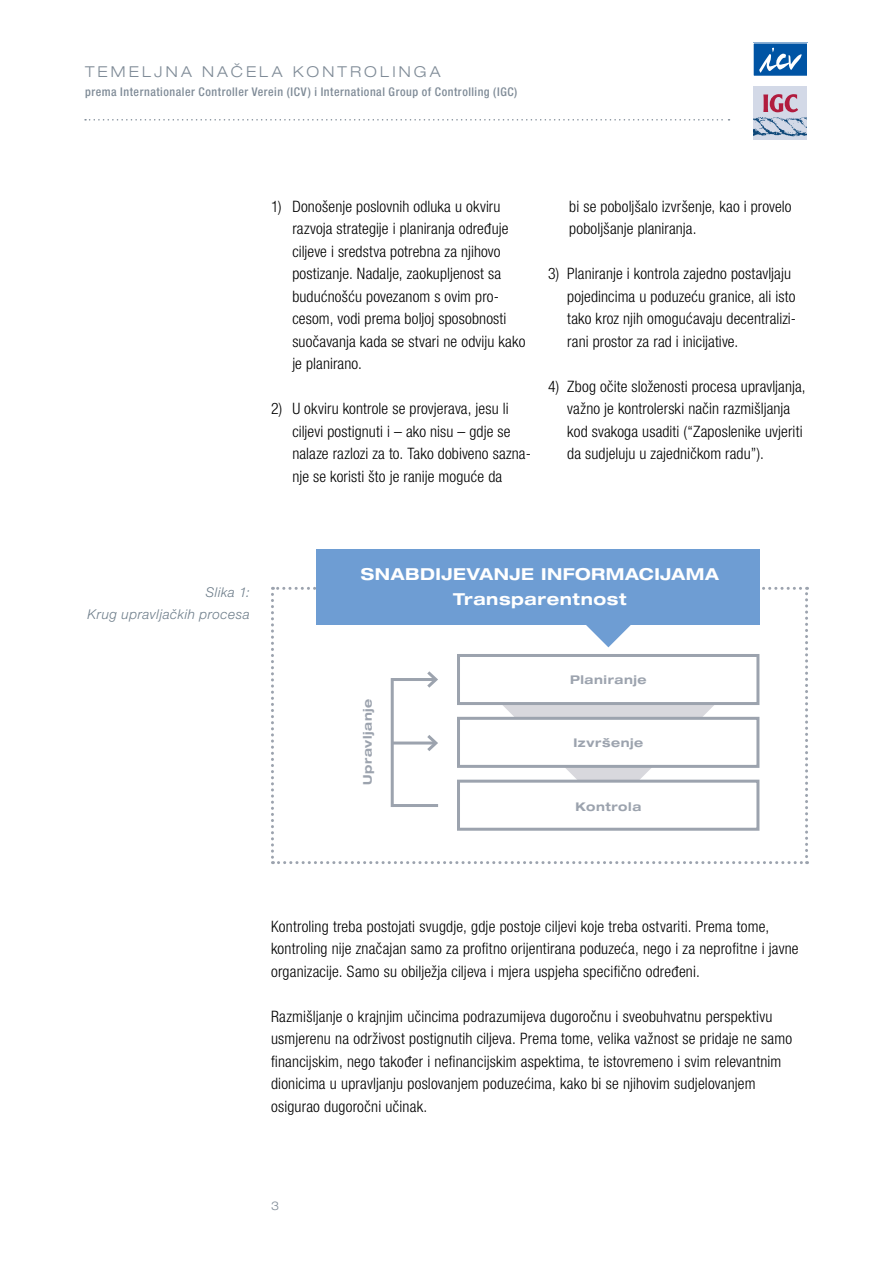
<style>
.page{position:relative;width:893px;height:1263px;background:#fff}
.page>*{position:absolute;margin:0;border:0;box-sizing:border-box;transform-origin:0 0}
.t1{font:700 expanded 16.5px/24.6px "Helvetica Neue LT Pro";letter-spacing:.035em;color:#fff;text-align:center}
.t2{font:300 condensed 15.75px/22.5px "Helvetica Neue LT Pro";letter-spacing:.01em;color:#000}
.t3{font:300 expanded 15px "Helvetica Neue LT Pro";letter-spacing:.21em;color:#7f8b97}
.t4{font:italic 300 13.5px/22.2px "Helvetica Neue LT Pro";letter-spacing:.04em;color:#6b7b88;text-align:right}
.t5{font:500 condensed 12px "Helvetica Neue LT Pro";letter-spacing:.045em;color:#7f8b97}
.t6{font:700 expanded 12px "Helvetica Neue LT Pro";letter-spacing:.05em;color:#9ca3ae}
.t7{font:300 expanded 12px "Helvetica Neue LT Pro";color:#7f8b97}
</style>
<div class="page">
<svg style="left:85px;top:119px;width:644px;height:2px"></svg>
<div style="left:753px;top:43px;width:54px;height:33px;background:#0054a4"></div>
<svg style="left:759px;top:48px;width:43px;height:25px"></svg>
<div style="left:753px;top:43px;width:55px;height:34px;border:1px solid #fff"></div>
<svg style="left:753px;top:86px;width:54px;height:54px"></svg>
<div style="left:754px;top:87px;width:53px;height:53px;background:#d3d9e7"></div>
<img style="left:754px;top:117px;width:53px;height:20px">
<svg style="left:763px;top:94px;width:35px;height:18px"></svg>
<svg style="left:271px;top:550px;width:537px;height:314px"></svg>
<div style="left:316px;top:549px;width:443px;height:76px;background:#6e9dd3"></div>
<p class="t3" style="left:85px;top:62px;width:357px">TEMELJNA NAČELA KONTROLINGA</p>
<p class="t5" style="left:85px;top:85px;width:434px">prema Internationaler Controller Verein (ICV) i International Group of Controlling (IGC)</p>
<p class="t2" style="left:292px;top:195px;width:235px;text-indent:-21px">1) Donošenje poslovnih odluka u okviru razvoja strategije i planiranja određuje ciljeve i sredstva potrebna za njihovo postizanje. Nadalje, zaokupljenost sa budućnošću povezanom s ovim pro&shy;cesom, vodi prema boljoj sposobnosti suočavanja kada se stvari ne odviju kako je planirano.</p>
<p class="t2" style="left:292px;top:397px;width:240px;text-indent:-21px">2) U okviru kontrole se provjerava, jesu li ciljevi postignuti i – ako nisu – gdje se nalaze razlozi za to. Tako dobiveno sazna&shy;nje se koristi što je ranije moguće da</p>
<p class="t2" style="left:569px;top:195px;width:224px">bi se poboljšalo izvršenje, kao i provelo poboljšanje planiranja.</p>
<p class="t2" style="left:567px;top:262px;width:230px;text-indent:-19px">3) Planiranje i kontrola zajedno postavljaju pojedincima u poduzeću granice, ali isto tako kroz njih omogućavaju decentralizi&shy;rani prostor za rad i inicijative.</p>
<p class="t2" style="left:567px;top:375px;width:240px;text-indent:-19px">4) Zbog očite složenosti procesa upravljanja, važno je kontrolerski način razmišljanja kod svakoga usaditi (“Zaposlenike uvjeriti da sudjeluju u zajedničkom radu”).</p>
<p class="t4" style="left:88px;top:580px;width:164px">Slika 1:<br>Krug upravljačkih procesa</p>
<p class="t1" style="left:361px;top:562px;width:359px">SNABDIJEVANJE INFORMACIJAMA<br>Transparentnost</p>
<p class="t6" style="left:360px;top:785px;width:88px;rotate:-90deg">Upravljanje</p>
<p class="t6" style="left:570px;top:672px;width:78px">Planiranje</p>
<p class="t6" style="left:573px;top:735px;width:71px">Izvršenje</p>
<p class="t6" style="left:575px;top:799px;width:67px">Kontrola</p>
<p class="t2" style="left:271px;top:915px;width:529px">Kontroling treba postojati svugdje, gdje postoje ciljevi koje treba ostvariti. Prema tome, kontroling nije značajan samo za profitno orijentirana poduzeća, nego i za neprofitne i javne organizacije. Samo su obilježja ciljeva i mjera uspjeha specifično određeni.</p>
<p class="t2" style="left:271px;top:1005px;width:523px">Razmišljanje o krajnjim učincima podrazumijeva dugoročnu i sveobuhvatnu perspektivu usmjerenu na održivost postignutih ciljeva. Prema tome, velika važnost se pridaje ne samo financijskim, nego također i nefinancijskim aspektima, te istovremeno i svim relevantnim dionicima u upravljanju poslovanjem poduzećima, kako bi se njihovim sudjelovanjem osigurao dugoročni učinak.</p>
<p class="t7" style="left:271px;top:1198px;width:10px">3</p>
</div>
